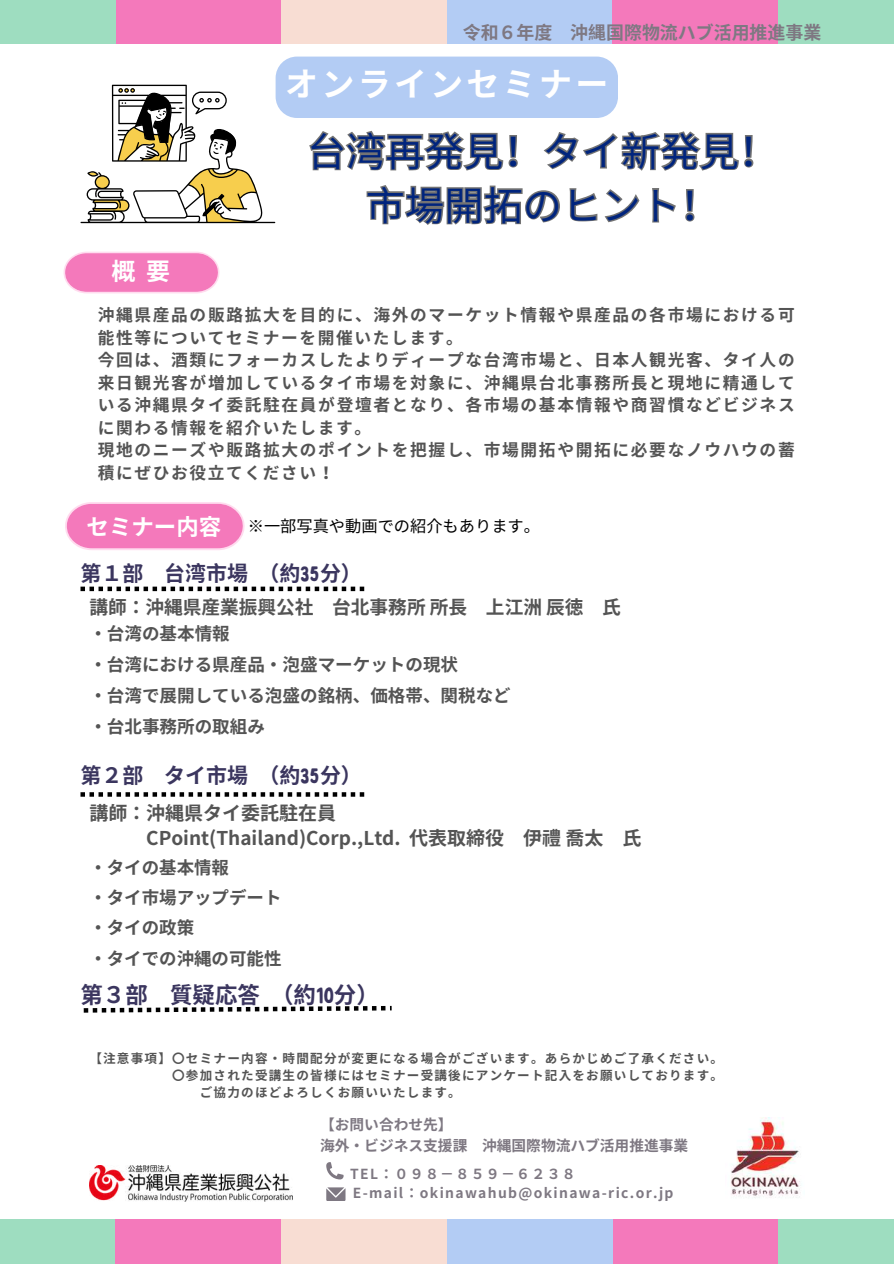
<style>
.page{position:relative;width:894px;height:1264px;background:#fff}
.page>*{position:absolute;margin:0;border:0;box-sizing:border-box;transform-origin:0 0}
.t1{font:39.3px/54px "Noto Sans CJ Ksc";color:#00247d;text-align:center}
.t2{font:700 33px "Noto Sans CJ Ksc";letter-spacing:.1em;color:#fff}
.t3{font:700 24px "Noto Sans JP";color:#fff}
.t4{font:700 22.35px "Noto Sans CJ Ksc";color:#3b365f}
.t5{font:700 21px "Noto Sans CJ Ksc";color:#3b365f}
.t6{font:700 19.05px/25.8px "Noto Sans JP";color:#545454}
.t7{font:700 18.75px "Noto Sans JP";color:#545454}
.t8{font:700 17.85px "Noto Sans CJ Ksc";color:#7e7882}
.t9{font:700 17.55px/30.9px "Noto Sans JP";color:#545454}
.t10{font:700 17.4px/30.3px "Noto Sans JP";color:#545454}
.t11{font:700 16.65px/22.5px "Noto Sans JP";letter-spacing:.1em;color:#545454}
.t12{font:16.2px "Noto Sans JP";color:#000}
.t13{font:700 14.7px/20.2px "Noto Sans JP";color:#7e7882}
.t14{font:700 13.8px/19.2px "Noto Sans JP";letter-spacing:.095em;color:#7e7882}
.t15{font:700 12.6px "Noto Sans JP";letter-spacing:.1em;color:#545454}
.s1{font-weight:700;font-size:22.5px;color:#fff}
.s2{font-family:"Bobby Jones Soft";font-weight:400}
</style>
<div class="page">
<div style="left:115px;top:0;width:166px;height:44px;background:#f479bb"></div>
<div style="left:0;top:0;width:115px;height:44px;background:#9eddc0"></div>
<div style="left:446px;top:0;width:166px;height:44px;background:#b3ccf4"></div>
<div style="left:281px;top:0;width:165px;height:44px;background:#f8ddd3"></div>
<div style="left:778px;top:0;width:115px;height:44px;background:#9eddc0"></div>
<div style="left:612px;top:0;width:166px;height:44px;background:#f479bb"></div>
<div style="left:612px;top:1219px;width:166px;height:44px;background:#f479bb"></div>
<div style="left:778px;top:1219px;width:115px;height:44px;background:#9eddc0"></div>
<div style="left:281px;top:1219px;width:165px;height:44px;background:#f8ddd3"></div>
<div style="left:446px;top:1219px;width:166px;height:44px;background:#b3ccf4"></div>
<div style="left:0;top:1219px;width:115px;height:44px;background:#9eddc0"></div>
<div style="left:115px;top:1219px;width:166px;height:44px;background:#f479bb"></div>
<svg style="left:80px;top:85px;width:195px;height:138px"></svg>
<div style="left:275px;top:57px;width:343px;height:61px;background:#b3ccf4;border-radius:21px"></div>
<svg style="left:309px;top:130px;width:445px;height:41px"></svg>
<svg style="left:366px;top:185px;width:329px;height:40px"></svg>
<svg style="left:63px;top:252px;width:157px;height:41px;background:#f589c3"></svg>
<svg style="left:65px;top:502px;width:180px;height:48px;background:#f58ac3"></svg>
<svg style="left:80px;top:586px;width:284px;height:5px"></svg>
<svg style="left:80px;top:792px;width:284px;height:4px"></svg>
<svg style="left:84px;top:1005px;width:307px;height:7px"></svg>
<img style="left:89px;top:1165px;width:203px;height:36px">
<svg style="left:326px;top:1162px;width:17px;height:17px"></svg>
<svg style="left:326px;top:1187px;width:19px;height:13px"></svg>
<img style="left:731px;top:1117px;width:70px;height:81px">
<p class="t8" style="left:462px;top:18px;width:360px">令和６年度 沖縄国際物流ハブ活用推進事業</p>
<h2 class="t2" style="left:285px;top:58px;width:324px">オンラインセミナー</h2>
<h3 class="t3" style="left:111px;top:252px;width:60px">概要</h3>
<h1 class="t1" style="left:307px;top:122px;width:472px">台湾再発見！タイ新発見！市場開拓のヒント！</h1>
<p class="t11" style="left:98px;top:303px;width:698px">沖縄県産品の販路拡大を目的に、海外のマーケット情報や県産品の各市場における可能性等についてセミナーを開催いたします。<br>今回は、酒類にフォーカスしたよりディープな台湾市場と、日本人観光客、タイ人の来日観光客が増加しているタイ市場を対象に、沖縄県台北事務所長と現地に精通している沖縄県タイ委託駐在員が登壇者となり、各市場の基本情報や商習慣などビジネスに関わる情報を紹介いたします。<br>現地のニーズや販路拡大のポイントを把握し、市場開拓や開拓に必要なノウハウの蓄積にぜひお役立てください！</p>
<p class="t12" style="left:86px;top:513px;width:455px"><span class="s1">セミナー内容</span> ※一部写真や動画での紹介もあります。</p>
<p class="t5" style="left:80px;top:556px;width:283px">第１部 台湾市場（約<span class="s2">35</span>分）</p>
<p class="t7" style="left:89px;top:592px;width:531px">講師：沖縄県産業振興公社 台北事務所所長 上江洲辰徳 氏</p>
<p class="t9" style="left:89px;top:617px;width:423px">・台湾の基本情報<br>・台湾における県産品・泡盛マーケットの現状<br>・台湾で展開している泡盛の銘柄、価格帯、関税など・台北事務所の取組み</p>
<p class="t5" style="left:80px;top:758px;width:283px">第２部 タイ市場（約<span class="s2">35</span>分）</p>
<p class="t6" style="left:146px;top:798px;width:495px;text-indent:-57px">講師：沖縄県タイ委託駐在員<br>CPoint(Thailand)Corp.,Ltd. 代表取締役 伊禮喬太 氏</p>
<p class="t10" style="left:89px;top:851px;width:194px">・タイの基本情報<br>・タイ市場アップデート・タイの政策<br>・タイでの沖縄の可能性</p>
<h3 class="t4" style="left:80px;top:976px;width:300px">第３部 質疑応答（約<span class="s2">10</span>分）</h3>
<p class="t15" style="left:89px;top:1048px;width:635px">【注意事項】〇セミナー内容・時間配分が変更になる場合がございます。あらかじめご了承ください。</p>
<p class="t15" style="left:172px;top:1065px;width:552px">〇参加された受講生の皆様にはセミナー受講後にアンケート記入をお願いしております。</p>
<p class="t15" style="left:200px;top:1082px;width:262px">ご協力のほどよろしくお願いいたします。</p>
<p class="t13" style="left:320px;top:1114px;width:369px">【お問い合わせ先】<br>海外・ビジネス支援課 沖縄国際物流ハブ活用推進事業</p>
<p class="t14" style="left:350px;top:1163px;width:325px">TEL：０９８－８５９－６２３８<br>E-mail：okinawahub@okinawa-ric.or.jp</p>
</div>
